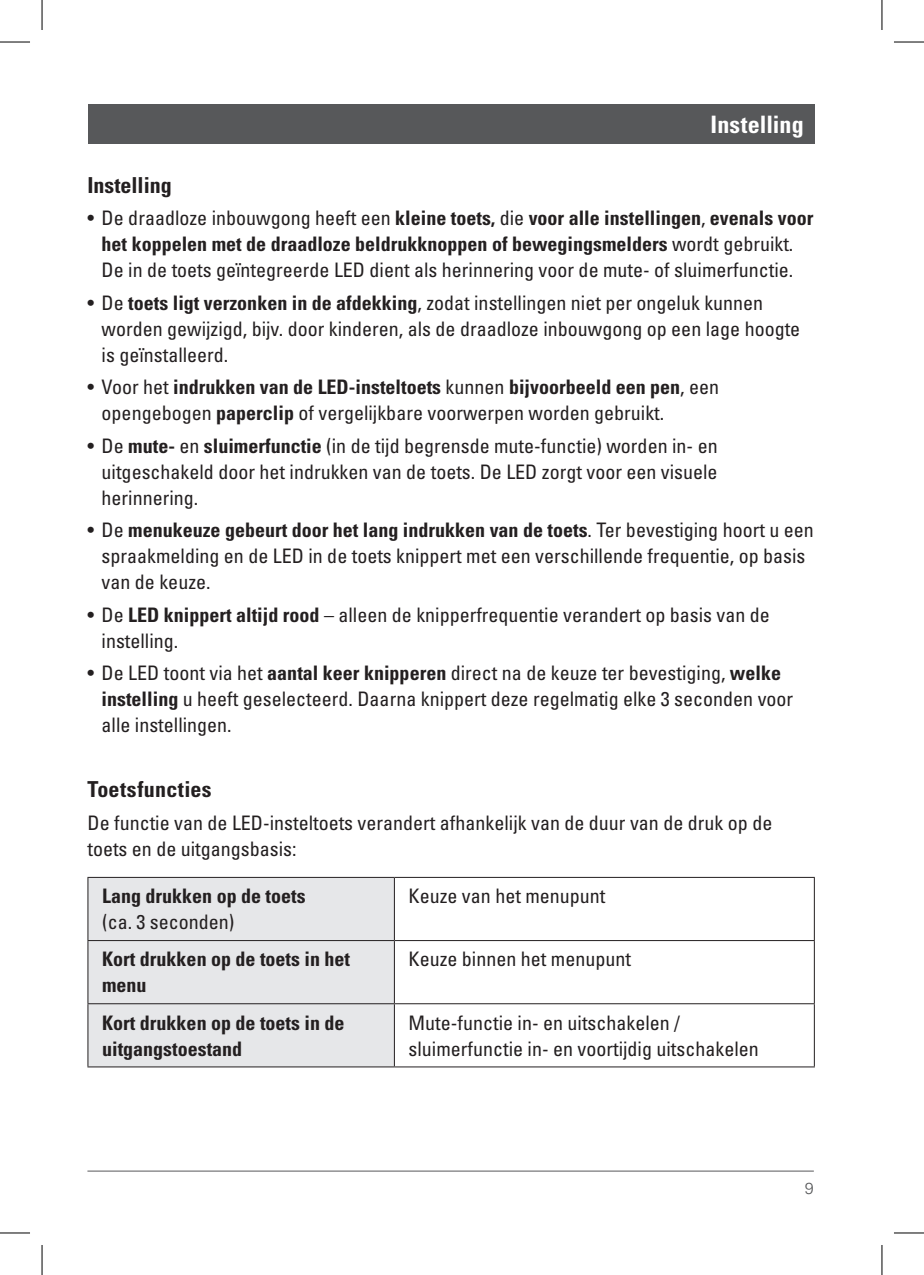
<style>
.page{position:relative;width:924px;height:1275px;background:#fff}
.page>*{position:absolute;margin:0;border:0;box-sizing:border-box;transform-origin:0 0}
.t1{font:700 condensed 24px "Univers LT Std";letter-spacing:.005em;color:#fff}
.t2{font:700 condensed 22px "Univers LT Std";letter-spacing:.005em;color:#231f20}
.t3{font:condensed 20px/26px "Univers LT Std";color:#231f20}
.t4{font:700 condensed 20px/26px "Univers LT Std";color:#231f20}
.t5{font:300 16px "Univers LT Std";color:#57585a}
.s1{font-weight:700}
</style>
<div class="page">
<hr style="left:87px;top:1170px;width:726px;height:1px;background:#57585a">
<div style="left:89px;top:104px;width:725px;height:39px;background:#57585a"></div>
<div style="left:88px;top:878px;width:305px;height:188px;background:#e6e7e9"></div>
<hr style="left:87px;top:877px;width:307px;height:1px;background:#231f20">
<hr style="left:87px;top:878px;width:1px;height:62px;background:#231f20">
<hr style="left:394px;top:877px;width:420px;height:1px;background:#231f20">
<hr style="left:393px;top:878px;width:1px;height:62px;background:#231f20">
<hr style="left:813px;top:878px;width:1px;height:62px;background:#231f20">
<hr style="left:87px;top:940px;width:307px;height:1px;background:#231f20">
<hr style="left:87px;top:941px;width:1px;height:62px;background:#231f20">
<hr style="left:394px;top:940px;width:420px;height:1px;background:#231f20">
<hr style="left:393px;top:941px;width:1px;height:62px;background:#231f20">
<hr style="left:813px;top:941px;width:1px;height:62px;background:#231f20">
<hr style="left:87px;top:1003px;width:307px;height:1px;background:#231f20">
<hr style="left:87px;top:1004px;width:1px;height:62px;background:#231f20">
<hr style="left:394px;top:1003px;width:420px;height:1px;background:#231f20">
<hr style="left:393px;top:1004px;width:1px;height:62px;background:#231f20">
<hr style="left:813px;top:1004px;width:1px;height:62px;background:#231f20">
<hr style="left:87px;top:1066px;width:307px;height:1px;background:#231f20">
<hr style="left:394px;top:1066px;width:420px;height:1px;background:#231f20">
<hr style="left:0;top:42px;width:30px;height:1px;background:#000">
<hr style="left:893px;top:42px;width:30px;height:1px;background:#000">
<hr style="left:0;top:1232px;width:30px;height:1px;background:#000">
<hr style="left:893px;top:1232px;width:30px;height:1px;background:#000">
<hr style="left:42px;top:0;width:1px;height:30px;background:#000">
<hr style="left:42px;top:1245px;width:1px;height:30px;background:#000">
<hr style="left:881px;top:0;width:1px;height:30px;background:#000">
<hr style="left:881px;top:1245px;width:1px;height:30px;background:#000">
<p class="t1" style="left:710px;top:110px;width:95px">Instelling</p>
<p class="t2" style="left:87px;top:171px;width:86px">Instelling</p>
<p class="t3" style="left:87px;top:205px;width:727px;text-align:center">• De draadloze inbouwgong heeft een <span class="s1">kleine toets,</span> die <span class="s1">voor alle instellingen</span>, <span class="s1">evenals voor het koppelen met de draadloze beldrukknoppen of bewegingsmelders</span> wordt gebruikt.<br>De in de toets geïntegreerde LED dient als herinnering voor de mute- of sluimerfunctie.</p>
<p class="t3" style="left:102px;top:289px;width:699px;text-indent:-14px">• De <span class="s1">toets ligt verzonken in de afdekking</span>, zodat instellingen niet per ongeluk kunnen worden gewijzigd, bijv. door kinderen, als de draadloze inbouwgong op een lage hoogte is geïnstalleerd.</p>
<p class="t3" style="left:102px;top:374px;width:618px;text-indent:-14px">• Voor het <span class="s1">indrukken van de LED-insteltoets</span> kunnen <span class="s1">bijvoorbeeld een pen</span>, een opengebogen <span class="s1">paperclip</span> of vergelijkbare voorwerpen worden gebruikt.</p>
<p class="t3" style="left:102px;top:432px;width:617px;text-align:justify;text-indent:-14px">• De <span class="s1">mute-</span> en <span class="s1">sluimerfunctie</span> (in de tijd begrensde mute-functie) worden in- en uitgeschakeld door het indrukken van de toets. De LED zorgt voor een visuele herinnering.</p>
<p class="t3" style="left:102px;top:517px;width:713px;text-indent:-14px">• De <span class="s1">menukeuze gebeurt door het lang indrukken van de toets</span>. Ter bevestiging hoort u een spraakmelding en de LED in de toets knippert met een verschillende frequentie, op basis van de keuze.</p>
<p class="t3" style="left:102px;top:601px;width:669px;text-indent:-14px">• De <span class="s1">LED knippert altijd rood</span> – alleen de knipperfrequentie verandert op basis van de instelling.</p>
<p class="t3" style="left:102px;top:660px;width:692px;text-indent:-14px">• De LED toont via het <span class="s1">aantal keer knipperen</span> direct na de keuze ter bevestiging, <span class="s1">welke instelling</span> u heeft geselecteerd. Daarna knippert deze regelmatig elke 3 seconden voor alle instellingen.</p>
<p class="t2" style="left:87px;top:776px;width:126px">Toetsfuncties</p>
<p class="t3" style="left:87px;top:809px;width:686px">De functie van de LED-insteltoets verandert afhankelijk van de duur van de druk op de toets en de uitgangsbasis:</p>
<p class="t4" style="left:102px;top:883px;width:205px">Lang drukken op de toets</p>
<p class="t3" style="left:102px;top:909px;width:134px">(ca. 3 seconden)</p>
<p class="t3" style="left:408px;top:883px;width:198px">Keuze van het menupunt</p>
<p class="t4" style="left:102px;top:946px;width:249px">Kort drukken op de toets in het menu</p>
<p class="t3" style="left:408px;top:946px;width:224px">Keuze binnen het menupunt</p>
<p class="t4" style="left:102px;top:1009px;width:244px">Kort drukken op de toets in de uitgangstoestand</p>
<p class="t3" style="left:408px;top:1009px;width:351px">Mute-functie in- en uitschakelen / sluimerfunctie in- en voortijdig uitschakelen</p>
<p class="t5" style="left:804px;top:1178px;width:10px">9</p>
</div>
